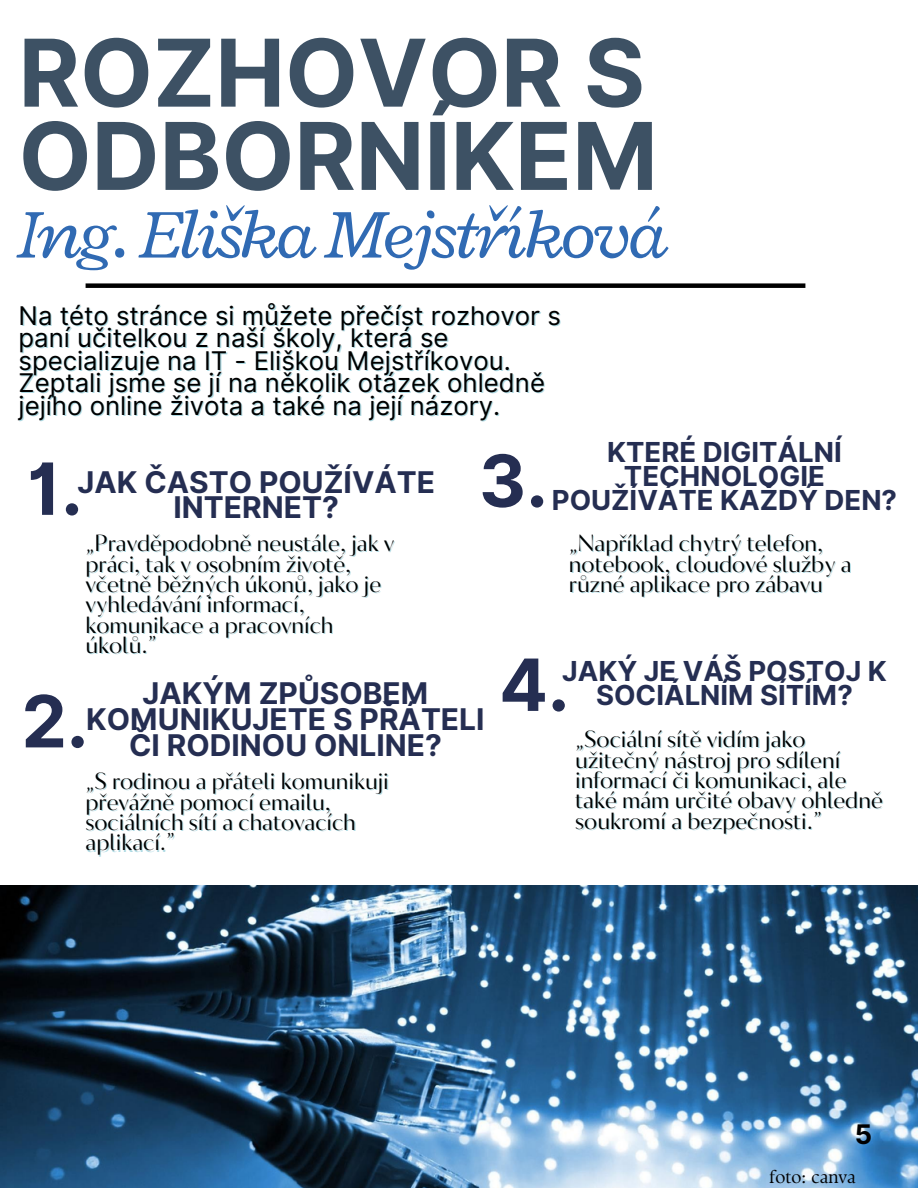
<style>
.page{position:relative;width:918px;height:1188px;background:#fff}
.page>*{position:absolute;margin:0;border:0;box-sizing:border-box;transform-origin:0 0}
.t1{font:700 93.45px/83.2px "Inter";color:#3d5164}
.t2{font:italic 73.5px "Radley";letter-spacing:-.04em;color:#306ab3}
.t3{font:700 72px "Inter";color:#252e52}
.t4{font:700 29.85px/25.8px "Inter";color:#252e52;text-align:center}
.t5{font:700 27.6px/23.9px "Inter";color:#252e52;text-align:center}
.t6{font:700 27px "Inter";color:#000001}
.t7{font:25.8px "Inter";color:#000}
.t8{font:23.4px/20.4px "Circe Contrast";color:#000}
.t9{font:18px "TY Serif D";color:#000001}
</style>
<div class="page">
<div style="left:86px;top:283px;width:719px;height:5px;background:#000"></div>
<img style="left:0;top:886px;width:918px;height:302px">
<h5 class="t1" style="left:19px;top:31px;width:642px">ROZHOVOR S<br>ODBORNÍKEM</h5>
<h2 class="t2" style="left:19px;top:187px;width:651px">Ing. Eliška Mejstříková</h2>
<h2 class="t7" style="left:19px;top:300px;width:544px">Na této stránce si můžete přečíst rozhovor s</h2>
<h4 class="t7" style="left:19px;top:322px;width:431px">paní učitelkou z naší školy, která se</h4>
<h5 class="t7" style="left:19px;top:345px;width:494px">specializuje na IT - Eliškou Mejstříkovou.</h5>
<h5 class="t7" style="left:19px;top:367px;width:528px">Zeptali jsme se jí na několik otázek ohledně</h5>
<h2 class="t7" style="left:19px;top:390px;width:483px">jejího online života a také na její názory.</h2>
<p class="t5" style="left:552px;top:441px;width:347px">KTERÉ DIGITÁLNÍ<br>TECHNOLOGIE<br>POUŽÍVÁTE KAŽDÝ DEN?</p>
<p class="t8" style="left:569px;top:534px;width:284px">„Například chytrý telefon, notebook, cloudové služby a různé aplikace pro zábavu</p>
<h3 class="t3" style="left:479px;top:438px;width:70px">3.</h3>
<h4 class="t3" style="left:27px;top:446px;width:57px">1.</h4>
<h4 class="t4" style="left:77px;top:469px;width:359px">JAK ČASTO POUŽÍVÁTE<br>INTERNET?</h4>
<h4 class="t8" style="left:86px;top:534px;width:310px">„Pravděpodobně neustále, jak v</h4>
<h2 class="t8" style="left:86px;top:554px;width:267px">práci, tak v osobním životě,</h2>
<h5 class="t8" style="left:86px;top:575px;width:297px">včetně běžných úkonů, jako je</h5>
<h5 class="t8" style="left:86px;top:595px;width:221px">vyhledávání informací,</h5>
<p class="t8" style="left:86px;top:615px;width:249px">komunikace a pracovních</p>
<p class="t8" style="left:86px;top:636px;width:73px">úkolů.”</p>
<h3 class="t3" style="left:499px;top:642px;width:72px">4.</h3>
<p class="t5" style="left:562px;top:659px;width:326px">JAKÝ JE VÁŠ POSTOJ K<br>SOCIÁLNÍM SÍTÍM?</p>
<p class="t8" style="left:575px;top:730px;width:309px">„Sociální sítě vidím jako užitečný nástroj pro sdílení informací či komunikaci, ale také mám určité obavy ohledně soukromí a bezpečnosti.”</p>
<p class="t4" style="left:86px;top:680px;width:400px">JAKÝM ZPŮSOBEM<br>KOMUNIKUJETE S PŘÁTELI<br>ČI RODINOU ONLINE?</p>
<p class="t8" style="left:86px;top:772px;width:305px">„S rodinou a přáteli komunikuji převážně pomocí emailu, sociálních sítí a chatovacích aplikací.”</p>
<p class="t3" style="left:22px;top:678px;width:68px">2.</p>
<h3 class="t6" style="left:855px;top:1118px;width:19px">5</h3>
<p class="t9" style="left:769px;top:1166px;width:88px">foto: canva</p>
</div>
